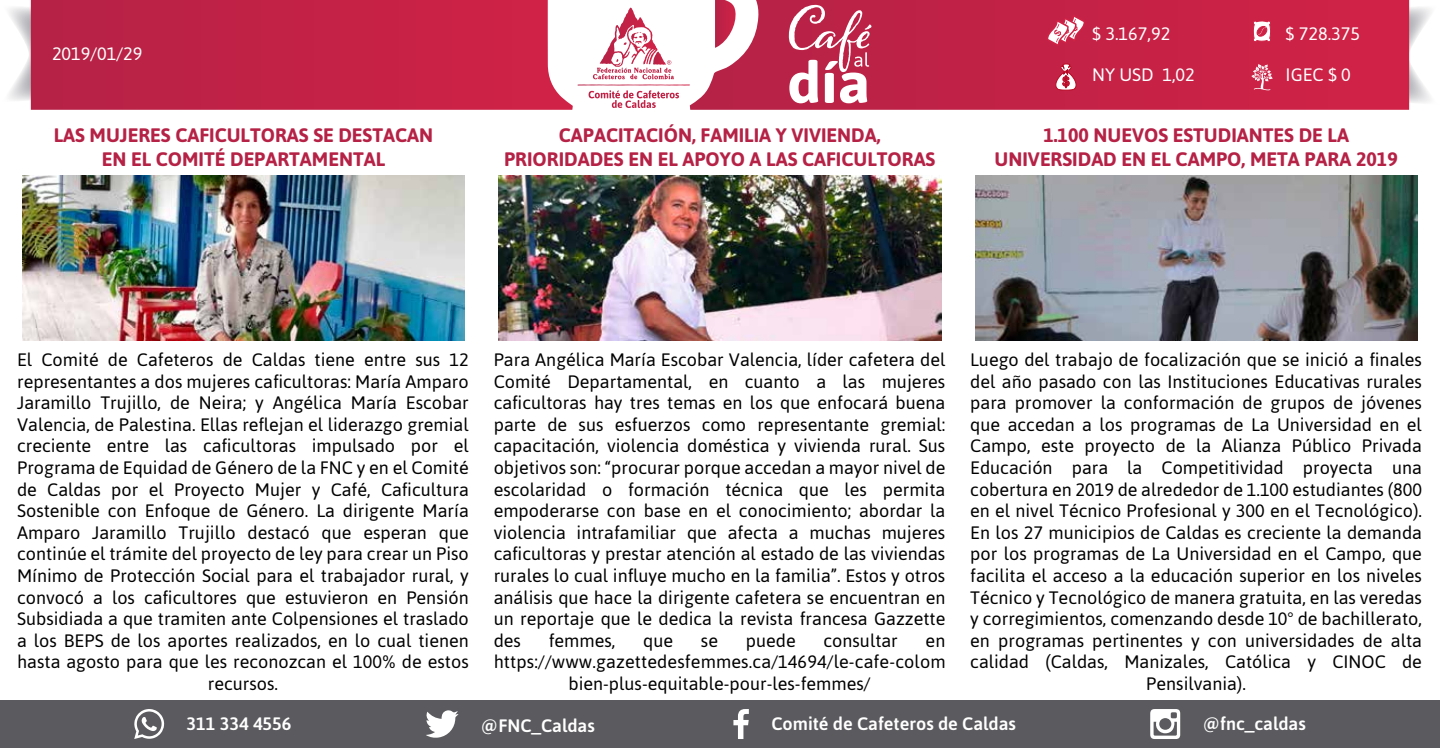
<style>
.page{position:relative;width:1440px;height:748px;background:#fff}
.page>*{position:absolute;margin:0;border:0;box-sizing:border-box;transform-origin:0 0}
.t1{font:700 19.5px/23.4px "Asap";color:#b52246;text-align:center}
.t2{font:18px/21.6px "Asap";color:#000;text-align:center}
.t3{font:500 18px "Asap";color:#fff}
.t4{font:18px "Asap";color:#fff}
</style>
<div class="page">
<svg style="left:9px;top:4px;width:22px;height:99px"></svg>
<svg style="left:1409px;top:4px;width:22px;height:101px"></svg>
<svg style="left:31px;top:0;width:542px;height:110px;background:#c42a4d"></svg>
<svg style="left:690px;top:0;width:719px;height:110px;background:#c82f51"></svg>
<svg style="left:577px;top:8px;width:113px;height:100px"></svg>
<div style="left:0;top:700px;width:1440px;height:48px;background:#5b5b5f"></div>
<svg style="left:426px;top:710px;width:32px;height:28px"></svg>
<svg style="left:733px;top:709px;width:16px;height:30px"></svg>
<svg style="left:1150px;top:709px;width:30px;height:30px"></svg>
<svg style="left:134px;top:709px;width:30px;height:30px"></svg>
<svg style="left:789px;top:5px;width:82px;height:98px"></svg>
<img style="left:499px;top:175px;width:442px;height:165px">
<img style="left:975px;top:175px;width:443px;height:165px">
<img style="left:22px;top:175px;width:443px;height:165px">
<svg style="left:1253px;top:20px;width:18px;height:22px"></svg>
<svg style="left:1055px;top:64px;width:21px;height:28px"></svg>
<svg style="left:1047px;top:15px;width:38px;height:31px"></svg>
<svg style="left:1251px;top:64px;width:22px;height:26px"></svg>
<p class="t4" style="left:52px;top:42px;width:92px">2019/01/29</p>
<p class="t1" style="left:54px;top:123px;width:381px">LAS MUJERES CAFICULTORAS SE DESTACAN<br>EN EL COMITÉ DEPARTAMENTAL</p>
<p class="t4" style="left:1092px;top:22px;width:80px">$ 3.167,92</p>
<p class="t4" style="left:1092px;top:62px;width:104px">NY USD 1,02</p>
<p class="t4" style="left:1286px;top:22px;width:76px">$ 728.375</p>
<p class="t4" style="left:1286px;top:62px;width:67px">IGEC $ 0</p>
<p class="t1" style="left:504px;top:123px;width:433px">CAPACITACIÓN, FAMILIA Y VIVIENDA,<br>PRIORIDADES EN EL APOYO A LAS CAFICULTORAS</p>
<p class="t1" style="left:995px;top:123px;width:405px">1.100 NUEVOS ESTUDIANTES DE LA<br>UNIVERSIDAD EN EL CAMPO, META PARA 2019</p>
<p class="t2" style="left:17px;top:348px;width:453px">El Comité de Cafeteros de Caldas tiene entre sus 12 representantes a dos mujeres caficultoras: María Amparo Jaramillo Trujillo, de Neira; y Angélica María Escobar Valencia, de Palestina. Ellas reflejan el liderazgo gremial creciente entre las caficultoras impulsado por el Programa de Equidad de Género de la FNC y en el Comité de Caldas por el Proyecto Mujer y Café, Caficultura Sostenible con Enfoque de Género. La dirigente María Amparo Jaramillo Trujillo destacó que esperan que continúe el trámite del proyecto de ley para crear un Piso Mínimo de Protección Social para el trabajador rural, y convocó a los caficultores que estuvieron en Pensión Subsidiada a que tramiten ante Colpensiones el traslado a los BEPS de los aportes realizados, en lo cual tienen hasta agosto para que les reconozcan el 100% de estos recursos.</p>
<p class="t2" style="left:494px;top:348px;width:453px;text-align:justify">Para Angélica María Escobar Valencia, líder cafetera del Comité Departamental, en cuanto a las mujeres caficultoras hay tres temas en los que enfocará buena parte de sus esfuerzos como representante gremial: capacitación, violencia doméstica y vivienda rural. Sus objetivos son: “procurar porque accedan a mayor nivel de escolaridad o formación técnica que les permita empoderarse con base en el conocimiento; abordar la violencia intrafamiliar que afecta a muchas mujeres caficultoras y prestar atención al estado de las viviendas rurales lo cual influye mucho en la familia”. Estos y otros análisis que hace la dirigente cafetera se encuentran en un reportaje que le dedica la revista francesa Gazzette des</p>
<p class="t2" style="left:549px;top:629px;width:68px">femmes,</p>
<p class="t2" style="left:643px;top:629px;width:31px">que</p>
<p class="t2" style="left:701px;top:629px;width:19px">se</p>
<p class="t2" style="left:746px;top:629px;width:51px">puede</p>
<p class="t2" style="left:824px;top:629px;width:76px">consultar</p>
<p class="t2" style="left:926px;top:629px;width:21px">en</p>
<p class="t2" style="left:494px;top:651px;width:453px">https://www.gazettedesfemmes.ca/14694/le-cafe-colom</p>
<p class="t2" style="left:568px;top:672px;width:304px">bien-plus-equitable-pour-les-femmes/</p>
<p class="t2" style="left:970px;top:348px;width:453px">Luego del trabajo de focalización que se inició a finales del año pasado con las Instituciones Educativas rurales para promover la conformación de grupos de jóvenes que accedan a los programas de La Universidad en el Campo, este proyecto de la Alianza Público Privada Educación para la Competitividad proyecta una cobertura en 2019 de alrededor de 1.100 estudiantes (800 en el nivel Técnico Profesional y 300 en el Tecnológico).<br>En los 27 municipios de Caldas es creciente la demanda por los programas de La Universidad en el Campo, que facilita el acceso a la educación superior en los niveles Técnico y Tecnológico de manera gratuita, en las veredas y corregimientos, comenzando desde 10° de bachillerato, en programas pertinentes y con universidades de alta calidad (Caldas, Manizales, Católica y CINOC de Pensilvania).</p>
<p class="t3" style="left:187px;top:712px;width:106px">311 334 4556</p>
<p class="t3" style="left:481px;top:714px;width:115px">@FNC_Caldas</p>
<p class="t3" style="left:771px;top:712px;width:246px">Comité de Cafeteros de Caldas</p>
<p class="t3" style="left:1203px;top:711px;width:105px">@fnc_caldas</p>
</div>
